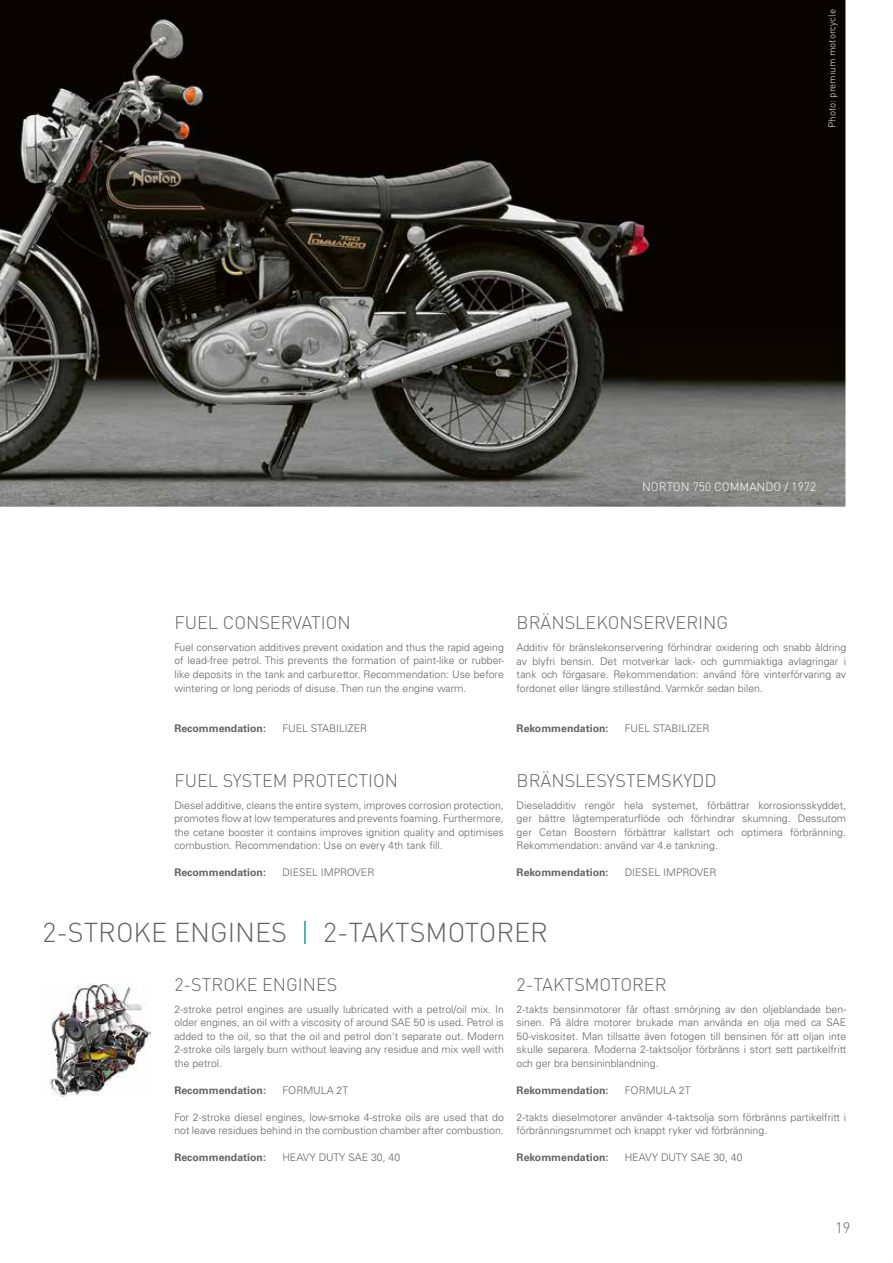
<style>
.page{position:relative;width:893px;height:1263px;background:#fff}
.page>*{position:absolute;margin:0;border:0;box-sizing:border-box;transform-origin:0 0}
.t1{font:300 27px "DIN";color:#626463}
.t2{font:300 18px "DIN";color:#626463}
.t3{font:300 15px "DIN";color:#626463}
.t4{font:300 12px "DIN";color:#fff}
.t5{font:300 10.5px/13.5px "Univers LT Std";color:#626463;text-align:justify}
.t6{font:700 10.5px "Univers LT Std";color:#626463}
.t7{font:300 9.75px "DIN";color:#fff}
.s1{color:#009987}
</style>
<div class="page">
<img style="left:49px;top:983px;width:101px;height:117px">
<svg style="left:0;top:0;width:846px;height:507px;background:#35332f"></svg>
<p class="t7" style="left:826px;top:128px;width:120px;rotate:-90deg">Photo: premium motorcycle</p>
<p class="t4" style="left:642px;top:479px;width:176px">NORTON 750 COMMANDO / 1972</p>
<h2 class="t2" style="left:174px;top:610px;width:178px">FUEL CONSERVATION</h2>
<p class="t5" style="left:174px;top:640px;width:331px">Fuel conservation additives prevent oxidation and thus the rapid ageing of lead-free petrol. This prevents the formation of paint-like or rubber&shy;like deposits in the tank and carburettor. Recommendation: Use before wintering or long periods of disuse. Then run the engine warm.</p>
<p class="t6" style="left:174px;top:722px;width:93px">Recommendation:</p>
<p class="t5" style="left:282px;top:721px;width:86px">FUEL STABILIZER</p>
<h2 class="t2" style="left:517px;top:610px;width:213px">BRÄNSLEKONSERVERING</h2>
<p class="t5" style="left:517px;top:641px;width:331px">Additiv för bränslekonservering förhindrar oxidering och snabb åldring av blyfri bensin. Det motverkar lack- och gummiaktiga avlagringar i tank och förgasare. Rekommendation: använd före vinterförvaring av fordonet eller längre stillestånd. Varmkör sedan bilen.</p>
<p class="t6" style="left:517px;top:722px;width:93px">Rekommendation:</p>
<p class="t5" style="left:625px;top:722px;width:86px">FUEL STABILIZER</p>
<h2 class="t2" style="left:174px;top:768px;width:225px">FUEL SYSTEM PROTECTION</h2>
<p class="t5" style="left:174px;top:798px;width:331px">Diesel additive, cleans the entire system, improves corrosion protection, promotes flow at low temperatures and prevents foaming. Furthermore, the cetane booster it contains improves ignition quality and optimises combustion. Recommendation: Use on every 4th tank fill.</p>
<p class="t6" style="left:174px;top:866px;width:93px">Recommendation:</p>
<p class="t5" style="left:282px;top:866px;width:93px">DIESEL IMPROVER</p>
<h2 class="t2" style="left:517px;top:768px;width:201px">BRÄNSLESYSTEMSKYDD</h2>
<p class="t5" style="left:517px;top:798px;width:331px">Dieseladditiv rengör hela systemet, förbättrar korrosionsskyddet, ger bättre lågtemperaturflöde och förhindrar skumning. Dessutom ger Cetan Boostern förbättrar kallstart och optimera förbränning.<br>Rekommendation: använd var 4.e tankning.</p>
<p class="t6" style="left:517px;top:866px;width:93px">Rekommendation:</p>
<p class="t5" style="left:625px;top:866px;width:93px">DIESEL IMPROVER</p>
<h1 class="t1" style="left:43px;top:914px;width:507px">2-STROKE ENGINES <span class="s1">|</span> 2-TAKTSMOTORER</h1>
<h2 class="t2" style="left:174px;top:972px;width:165px">2-STROKE ENGINES</h2>
<p class="t5" style="left:174px;top:1002px;width:331px">2-stroke petrol engines are usually lubricated with a petrol/oil mix. In older engines, an oil with a viscosity of around SAE 50 is used. Petrol is added to the oil, so that the oil and petrol don't separate out. Modern 2-stroke oils largely burn without leaving any residue and mix well with the petrol.</p>
<p class="t6" style="left:174px;top:1084px;width:93px">Recommendation:</p>
<p class="t5" style="left:282px;top:1083px;width:67px">FORMULA 2T</p>
<p class="t5" style="left:174px;top:1110px;width:331px">For 2-stroke diesel engines, low-smoke 4-stroke oils are used that do not leave residues behind in the combustion chamber after combustion.</p>
<p class="t6" style="left:174px;top:1151px;width:93px">Recommendation:</p>
<p class="t5" style="left:282px;top:1151px;width:119px">HEAVY DUTY SAE 30, 40</p>
<h2 class="t2" style="left:517px;top:972px;width:151px">2-TAKTSMOTORER</h2>
<p class="t5" style="left:517px;top:1002px;width:331px">2-takts bensinmotorer får oftast smörjning av den oljeblandade ben&shy;sinen. På äldre motorer brukade man använda en olja med ca SAE 50-viskositet. Man tillsatte även fotogen till bensinen för att oljan inte skulle separera. Moderna 2-taktsoljor förbränns i stort sett partikelfritt och ger bra bensininblandning.</p>
<p class="t6" style="left:517px;top:1084px;width:93px">Rekommendation:</p>
<p class="t5" style="left:625px;top:1083px;width:67px">FORMULA 2T</p>
<p class="t5" style="left:517px;top:1110px;width:331px">2-takts dieselmotorer använder 4-taktsolja som förbränns partikelfritt i förbränningsrummet och knappt ryker vid förbränning.</p>
<p class="t6" style="left:517px;top:1151px;width:93px">Rekommendation:</p>
<p class="t5" style="left:625px;top:1151px;width:119px">HEAVY DUTY SAE 30, 40</p>
<h3 class="t3" style="left:835px;top:1217px;width:17px">19</h3>
</div>
